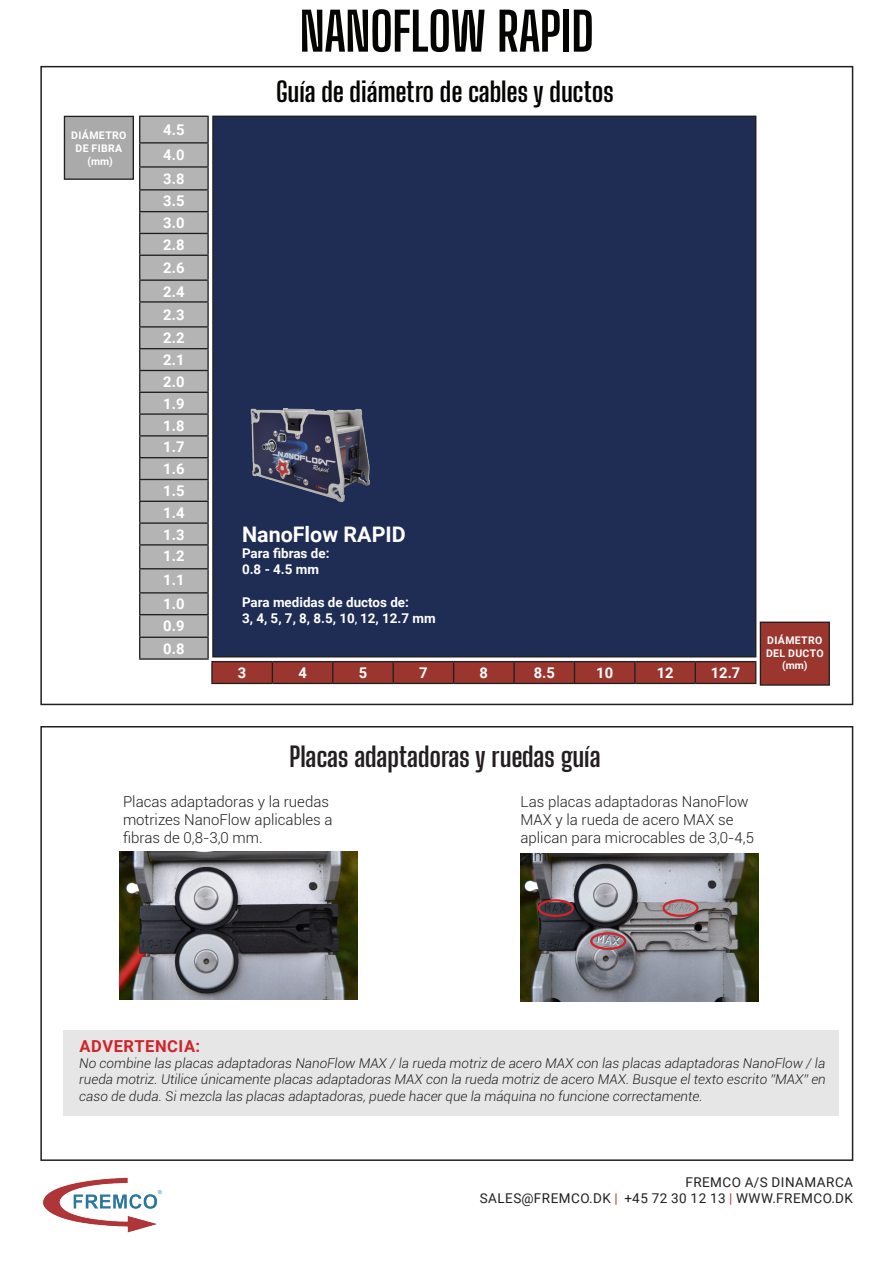
<style>
.page{position:relative;width:893px;height:1263px;background:#fff}
.page>*{position:absolute;margin:0;border:0;box-sizing:border-box;transform-origin:0 0}
.t1{font:700 52.5px "Big Shoulders Display";letter-spacing:-.015em;color:#040503}
.t2{font:700 27px "Big Shoulders Display";letter-spacing:-.005em;color:#040503}
.t3{font:700 27px "Big Shoulders Display";letter-spacing:-.005em;color:#231f20}
.t4{font:700 21.45px "Roboto";color:#fff}
.t5{font:700 16.5px "Roboto";letter-spacing:.035em;color:#d1232a}
.t6{font:300 15px/18.1px "Roboto";color:#231f20}
.t7{font:700 14.7px "Roboto";color:#fff}
.t8{font:700 14.7px "Roboto";color:#fcfcfc}
.t9{font:italic 300 13.5px/16.2px "Roboto";color:#231f20;text-align:justify}
.t10{font:13.5px/16.2px "Roboto";letter-spacing:.035em;color:#231f20;text-align:right}
.t11{font:700 13.35px/16px "Roboto";color:#fff}
.t12{font:700 10.5px/12.6px "Roboto";letter-spacing:.035em;color:#fff;text-align:center}
.s1{font-size:10.8px}
.s2{color:#b03639}
</style>
<div class="page">
<img style="left:520px;top:853px;width:239px;height:148px">
<img style="left:120px;top:852px;width:238px;height:148px">
<div style="left:760px;top:622px;width:69px;height:63px;background:#9b362f"></div>
<div style="left:760px;top:622px;width:70px;height:64px;border:1px solid #231f20"></div>
<div style="left:64px;top:116px;width:69px;height:63px;background:#aaa"></div>
<div style="left:64px;top:116px;width:70px;height:64px;border:1px solid #231f20"></div>
<hr style="left:211px;top:683px;width:61px;height:1px;background:#231f20">
<hr style="left:272px;top:683px;width:61px;height:1px;background:#231f20">
<hr style="left:333px;top:683px;width:60px;height:1px;background:#231f20">
<hr style="left:393px;top:683px;width:61px;height:1px;background:#231f20">
<hr style="left:454px;top:683px;width:60px;height:1px;background:#231f20">
<hr style="left:514px;top:683px;width:60px;height:1px;background:#231f20">
<hr style="left:636px;top:683px;width:59px;height:1px;background:#231f20">
<hr style="left:695px;top:683px;width:61px;height:1px;background:#231f20">
<svg style="left:139px;top:116px;width:617px;height:567px;background:#363e5f"></svg>
<hr style="left:634px;top:662px;width:2px;height:21px;background:#231f20">
<hr style="left:574px;top:683px;width:62px;height:1px;background:#231f20">
<div style="left:63px;top:1030px;width:775px;height:86px;background:#e6e6e6"></div>
<div style="left:40px;top:726px;width:813px;height:435px;border:2px solid #231f20"></div>
<div style="left:538px;top:899px;width:36px;height:18px;border:2px solid #d1232a;border-radius:50%"></div>
<div style="left:590px;top:932px;width:36px;height:18px;border:2px solid #d1232a;border-radius:50%"></div>
<div style="left:662px;top:899px;width:36px;height:18px;border:2px solid #d1232a;border-radius:50%"></div>
<img style="left:43px;top:1177px;width:119px;height:56px">
<img style="left:236px;top:396px;width:142px;height:116px">
<p class="t1" style="left:300px;top:-4px;width:296px">NANOFLOW RAPID</p>
<p class="t12" style="left:71px;top:129px;width:57px">DIÁMETRO<br>DE FIBRA</p>
<p class="t12" style="left:87px;top:154px;width:27px">(mm)</p>
<p class="t7" style="left:163px;top:120px;width:23px">4.5</p>
<p class="t8" style="left:163px;top:145px;width:23px">4.0</p>
<p class="t8" style="left:163px;top:168px;width:23px">3.8</p>
<p class="t7" style="left:163px;top:191px;width:23px">3.5</p>
<p class="t7" style="left:163px;top:213px;width:23px">3.0</p>
<p class="t7" style="left:163px;top:234px;width:23px">2.8</p>
<p class="t7" style="left:163px;top:258px;width:23px">2.6</p>
<p class="t7" style="left:163px;top:281px;width:23px">2.4</p>
<p class="t7" style="left:163px;top:304px;width:23px">2.3</p>
<p class="t7" style="left:163px;top:328px;width:23px">2.2</p>
<p class="t7" style="left:163px;top:350px;width:23px">2.1</p>
<p class="t7" style="left:163px;top:371px;width:23px">2.0</p>
<p class="t7" style="left:163px;top:393px;width:23px">1.9</p>
<p class="t7" style="left:163px;top:415px;width:23px">1.8</p>
<p class="t7" style="left:163px;top:437px;width:23px">1.7</p>
<p class="t7" style="left:163px;top:459px;width:23px">1.6</p>
<p class="t7" style="left:163px;top:480px;width:23px">1.5</p>
<p class="t7" style="left:163px;top:502px;width:23px">1.4</p>
<p class="t7" style="left:163px;top:524px;width:23px">1.3</p>
<p class="t7" style="left:163px;top:546px;width:23px">1.2</p>
<p class="t7" style="left:163px;top:570px;width:23px">1.1</p>
<p class="t7" style="left:163px;top:594px;width:23px">1.0</p>
<p class="t7" style="left:163px;top:616px;width:23px">0.9</p>
<p class="t7" style="left:163px;top:638px;width:23px">0.8</p>
<p class="t2" style="left:276px;top:73px;width:339px">Guía de diámetro de cables y ductos</p>
<p class="t4" style="left:242px;top:519px;width:165px">NanoFlow RAPID</p>
<p class="t11" style="left:242px;top:545px;width:89px">Para fibras de:</p>
<p class="t11" style="left:242px;top:561px;width:79px">0.8 - 4.5 mm</p>
<p class="t11" style="left:242px;top:593px;width:195px">Para medidas de ductos de:<br>3, 4, 5, 7, 8, 8.5, 10<span class="s1">,</span> 12, 12.7 mm</p>
<p class="t7" style="left:238px;top:662px;width:10px">3</p>
<p class="t7" style="left:298px;top:662px;width:10px">4</p>
<p class="t7" style="left:359px;top:662px;width:10px">5</p>
<p class="t7" style="left:419px;top:662px;width:10px">7</p>
<p class="t7" style="left:480px;top:662px;width:10px">8</p>
<p class="t7" style="left:534px;top:662px;width:23px">8.5</p>
<p class="t7" style="left:596px;top:662px;width:18px">10</p>
<p class="t7" style="left:657px;top:662px;width:18px">12</p>
<p class="t7" style="left:711px;top:662px;width:31px">12.7</p>
<p class="t12" style="left:766px;top:634px;width:59px">DIÁMETRO<br>DEL DUCTO (mm)</p>
<p class="t3" style="left:289px;top:738px;width:313px">Placas adaptadoras y ruedas guía</p>
<p class="t6" style="left:123px;top:792px;width:211px">Placas adaptadoras y la ruedas motrizes NanoFlow aplicables a fibras de 0,8-3,0 mm.</p>
<p class="t6" style="left:520px;top:792px;width:235px">Las placas adaptadoras NanoFlow<br>MAX y la rueda de acero MAX se aplican para microcables de 3,0-4,5 mm.</p>
<p class="t5" style="left:80px;top:1034px;width:122px">ADVERTENCIA:</p>
<p class="t9" style="left:79px;top:1055px;width:748px">No combine las placas adaptadoras NanoFlow MAX / la rueda motriz de acero MAX con las placas adaptadoras NanoFlow / la rueda motriz. Utilice únicamente placas adaptadoras MAX con la rueda motriz de acero MAX. Busque el texto escrito ”MAX” en caso de duda. Si mezcla las placas adaptadoras, puede hacer que la máquina no funcione correctamente.</p>
<p class="t10" style="left:480px;top:1173px;width:375px">FREMCO A/S DINAMARCA<br>SALES@FREMCO.DK <span class="s2">|</span> +45 72 30 12 13 <span class="s2">|</span> WWW.FREMCO.DK</p>
</div>
